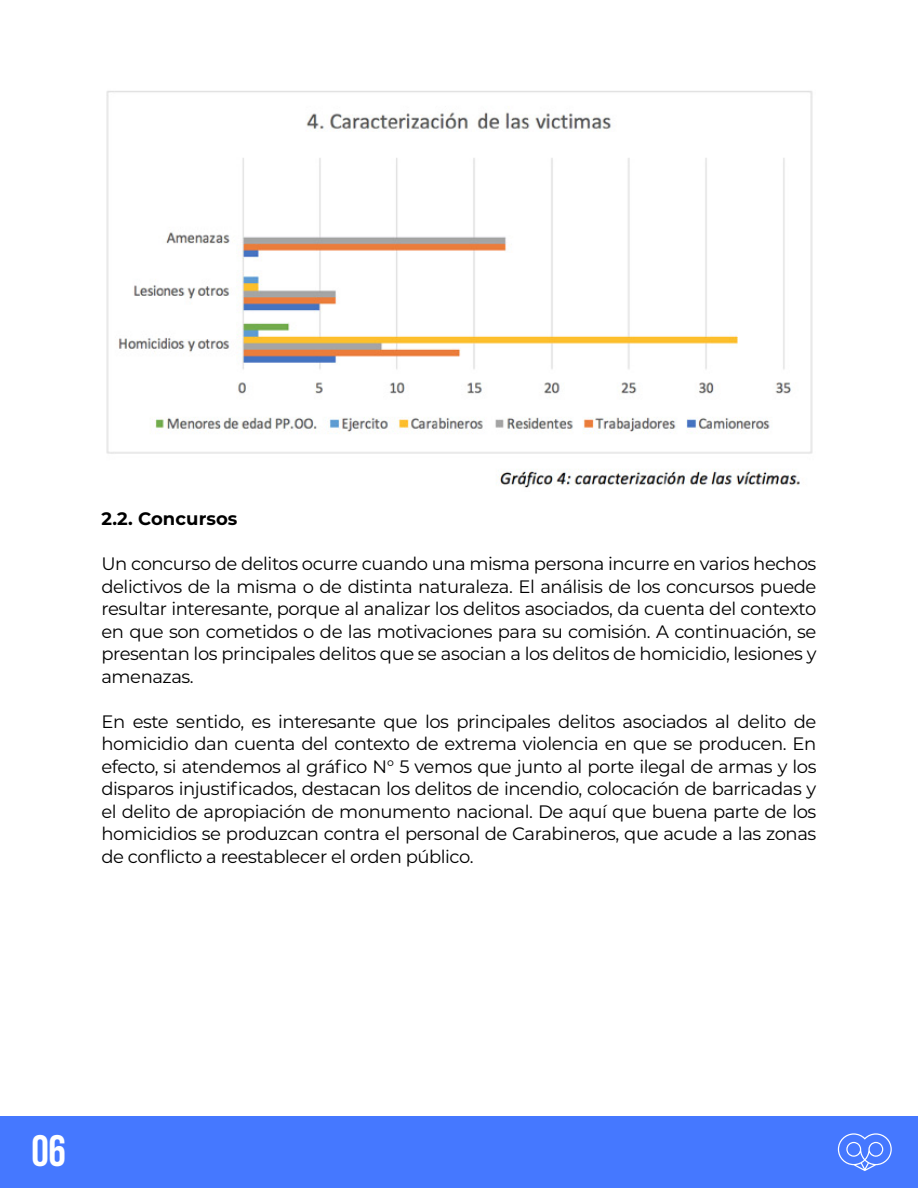
<style>
.page{position:relative;width:918px;height:1188px;background:#fff}
.page>*{position:absolute;margin:0;border:0;box-sizing:border-box;transform-origin:0 0}
.t1{font:700 43.95px "Bebas Neue";color:#fff}
.t2{font:18px/22.5px "Montserrat";letter-spacing:-.025em;color:#000;text-align:justify}
.t3{font:700 18px "Montserrat";letter-spacing:.005em;color:#000}
</style>
<div class="page">
<div style="left:0;top:1117px;width:918px;height:71px;background:#4578ff"></div>
<svg style="left:838px;top:1133px;width:54px;height:38px"></svg>
<img style="left:106px;top:91px;width:707px;height:397px">
<p class="t3" style="left:101px;top:506px;width:138px">2.2. Concursos</p>
<p class="t2" style="left:101px;top:552px;width:716px">Un concurso de delitos ocurre cuando una misma persona incurre en varios hechos delictivos de la misma o de distinta naturaleza. El análisis de los concursos puede resultar interesante, porque al analizar los delitos asociados, da cuenta del contexto en que son cometidos o de las motivaciones para su comisión. A continuación, se presentan los principales delitos que se asocian a los delitos de homicidio, lesiones y amenazas.</p>
<p class="t2" style="left:101px;top:709px;width:717px">En este sentido, es interesante que los principales delitos asociados al delito de homicidio dan cuenta del contexto de extrema violencia en que se producen. En efecto, si atendemos al gráfico N° 5 vemos que junto al porte ilegal de armas y los disparos injustificados, destacan los delitos de incendio, colocación de barricadas y el delito de apropiación de monumento nacional. De aquí que buena parte de los homicidios se produzcan contra el personal de Carabineros, que acude a las zonas de conflicto a reestablecer el orden público.</p>
<h1 class="t1" style="left:32px;top:1127px;width:36px">06</h1>
</div>
